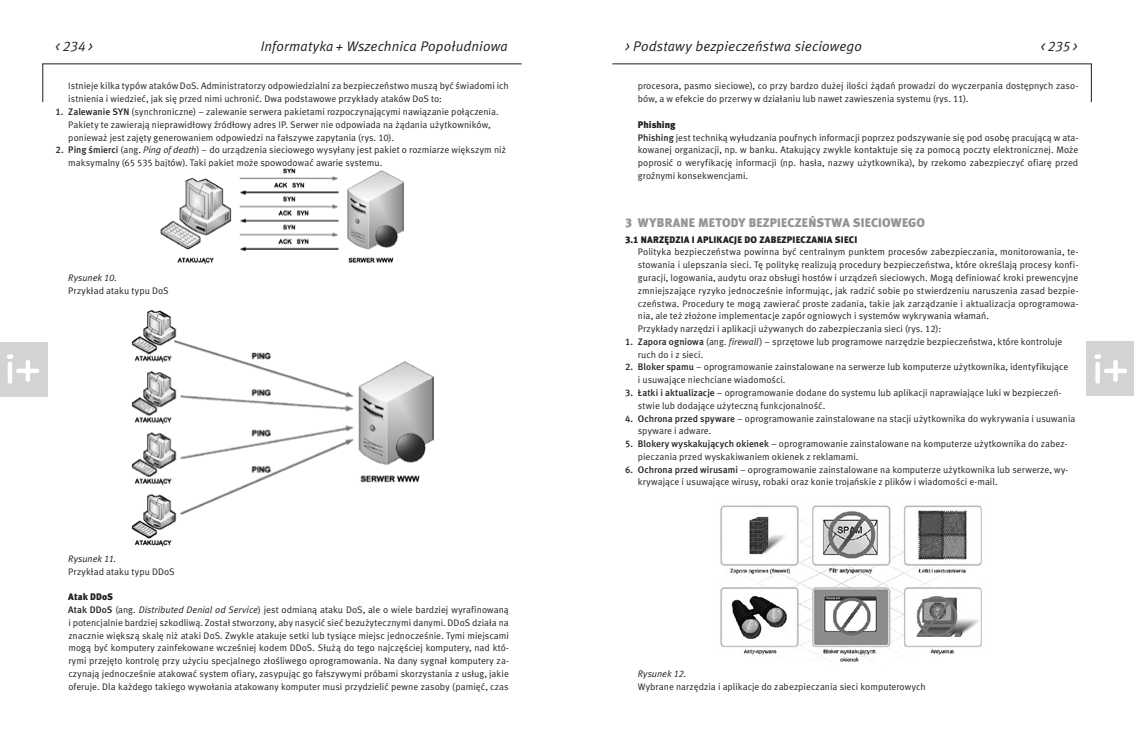
<style>
.page{position:relative;width:1134px;height:738px;background:#fff}
.page>*{position:absolute;margin:0;border:0;box-sizing:border-box;transform-origin:0 0}
.t1{font:italic 14px "Meta Normal CELF";letter-spacing:.01em;color:#221e1f}
.t2{font:12.5px "Meta Black CELF";letter-spacing:.015em;color:#939598}
.t3{font:9.5px/12.8px "Meta Normal CELF";letter-spacing:.005em;color:#221e1f}
.t4{font:9.5px "Meta Black CELF";letter-spacing:.02em;color:#221e1f}
.t5{font:italic 9.5px "Meta Normal CELF";color:#221e1f}
.s1{font-family:"Meta Medium CELF"}
.s2{font-style:italic}
</style>
<div class="page">
<svg style="left:42px;top:63px;width:480px;height:40px"></svg>
<svg style="left:612px;top:63px;width:480px;height:40px"></svg>
<div style="left:0;top:341px;width:48px;height:55px;background:#d1d3d4"></div>
<hr style="left:8px;top:361px;width:4px;height:22px;background:#fff;border-radius:2px">
<svg style="left:7px;top:354px;width:32px;height:27px"></svg>
<div style="left:1087px;top:341px;width:47px;height:55px;background:#d1d3d4"></div>
<div style="left:1095px;top:361px;width:5px;height:22px;background:#fff;border-radius:2px"></div>
<svg style="left:1094px;top:354px;width:33px;height:27px"></svg>
<img style="left:720px;top:505px;width:262px;height:157px">
<img style="left:161px;top:168px;width:243px;height:96px">
<img style="left:131px;top:310px;width:302px;height:237px">
<h1 class="t1" style="left:56px;top:38px;width:38px">&lt; 234 &gt;</h1>
<h1 class="t1" style="left:261px;top:38px;width:249px">Informatyka + Wszechnica Popołudniowa</h1>
<h1 class="t1" style="left:625px;top:38px;width:238px">&gt; Podstawy bezpieczeństwa sieciowego</h1>
<h1 class="t1" style="left:1041px;top:38px;width:38px">&lt; 235 &gt;</h1>
<p class="t3" style="left:638px;top:80px;width:442px">procesora, pasmo sieciowe), co przy bardzo dużej ilości żądań prowadzi do wyczerpania dostępnych zaso&shy;bów, a w efekcie do przerwy w działaniu lub nawet zawieszenia systemu (rys. 11).</p>
<p class="t4" style="left:638px;top:119px;width:39px">PHISHING</p>
<p class="t3" style="left:638px;top:131px;width:442px;text-align:justify"><span class="s1">Phishing</span> jest techniką wyłudzania poufnych informacji poprzez podszywanie się pod osobę pracującą w ata&shy;kowanej organizacji, np. w banku. Atakujący zwykle kontaktuje się za pomocą poczty elektronicznej. Może poprosić o weryfikację informacji (np. hasła, nazwy użytkownika), by rzekomo zabezpieczyć ofiarę przed groźnymi konsekwencjami.</p>
<h2 class="t2" style="left:625px;top:215px;width:302px">3 WYBRANE METODY BEZPIECZEŃSTWA SIECIOWEGO</h2>
<p class="t4" style="left:625px;top:234px;width:234px">3.1 NARZĘDZIA I APLIKACJE DO ZABEZPIECZANIA SIECI</p>
<p class="t3" style="left:638px;top:246px;width:442px">Polityka bezpieczeństwa powinna być centralnym punktem procesów zabezpieczania, monitorowania, te&shy;stowania i ulepszania sieci. Tę politykę realizują procedury bezpieczeństwa, które określają procesy konfi&shy;guracji, logowania, audytu oraz obsługi hostów i urządzeń sieciowych. Mogą definiować kroki prewencyjne zmniejszające ryzyko jednocześnie informując, jak radzić sobie po stwierdzeniu naruszenia zasad bezpie&shy;czeństwa. Procedury te mogą zawierać proste zadania, takie jak zarządzanie i aktualizacja oprogramowa&shy;nia, ale też złożone implementacje zapór ogniowych i systemów wykrywania włamań.<br>Przykłady narzędzi i aplikacji używanych do zabezpieczania sieci (rys. 12):</p>
<p class="t3" style="left:638px;top:335px;width:426px;text-indent:-13px"><span class="s1">1. Zapora ogniowa</span> (ang. <span class="s2">firewall</span>) – sprzętowe lub programowe narzędzie bezpieczeństwa, które kontroluje ruch do i z sieci.</p>
<p class="t3" style="left:638px;top:360px;width:432px;text-indent:-13px"><span class="s1">2. Bloker spamu</span> – oprogramowanie zainstalowane na serwerze lub komputerze użytkownika, identyfikujące i usuwające niechciane wiadomości.</p>
<p class="t3" style="left:638px;top:386px;width:425px;text-indent:-13px"><span class="s1">3. Łatki i aktualizacje</span> – oprogramowanie dodane do systemu lub aplikacji naprawiające luki w bezpieczeń&shy;stwie lub dodające użyteczną funkcjonalność.</p>
<p class="t3" style="left:638px;top:411px;width:439px;text-indent:-13px"><span class="s1">4. Ochrona przed spyware</span> – oprogramowanie zainstalowane na stacji użytkownika do wykrywania i usuwania spyware i adware.</p>
<p class="t3" style="left:638px;top:437px;width:431px;text-indent:-13px"><span class="s1">5. Blokery wyskakujących okienek</span> – oprogramowanie zainstalowane na komputerze użytkownika do zabez&shy;pieczania przed wyskakiwaniem okienek z reklamami.</p>
<p class="t3" style="left:638px;top:462px;width:432px;text-indent:-13px"><span class="s1">6. Ochrona przed wirusami</span> – oprogramowanie zainstalowane na komputerze użytkownika lub serwerze, wy&shy;krywające i usuwające wirusy, robaki oraz konie trojańskie z plików i wiadomości e-mail.</p>
<p class="t3" style="left:68px;top:80px;width:442px">Istnieje kilka typów ataków DoS. Administratorzy odpowiedzialni za bezpieczeństwo muszą być świadomi ich istnienia i wiedzieć, jak się przed nimi uchronić. Dwa podstawowe przykłady ataków DoS to:</p>
<p class="t3" style="left:68px;top:105px;width:432px;text-indent:-13px"><span class="s1">1. Zalewanie SYN</span> (synchroniczne) – zalewanie serwera pakietami rozpoczynającymi nawiązanie połączenia.<br>Pakiety te zawierają nieprawidłowy źródłowy adres IP. Serwer nie odpowiada na żądania użytkowników, ponieważ jest zajęty generowaniem odpowiedzi na fałszywe zapytania (rys. 10).</p>
<p class="t3" style="left:68px;top:144px;width:439px;text-indent:-13px"><span class="s1">2. Ping śmierci</span> (ang. <span class="s2">Ping of death</span>) – do urządzenia sieciowego wysyłany jest pakiet o rozmiarze większym niż maksymalny (65 535 bajtów). Taki pakiet może spowodować awarię systemu.</p>
<p class="t5" style="left:68px;top:272px;width:50px">Rysunek 10.</p>
<p class="t3" style="left:68px;top:284px;width:102px">Przykład ataku typu DoS</p>
<p class="t5" style="left:68px;top:552px;width:50px">Rysunek 11.</p>
<p class="t3" style="left:68px;top:564px;width:108px">Przykład ataku typu DDoS</p>
<p class="t4" style="left:68px;top:591px;width:46px">ATAK DDOS</p>
<p class="t3" style="left:68px;top:603px;width:442px;text-align:justify"><span class="s1">Atak DDoS</span> (ang. <span class="s2">Distributed Denial od Service</span>) jest odmianą ataku DoS, ale o wiele bardziej wyrafinowaną i potencjalnie bardziej szkodliwą. Został stworzony, aby nasycić sieć bezużytecznymi danymi. DDoS działa na znacznie większą skalę niż ataki DoS. Zwykle atakuje setki lub tysiące miejsc jednocześnie. Tymi miejscami mogą być komputery zainfekowane wcześniej kodem DDoS. Służą do tego najczęściej komputery, nad któ&shy;rymi przejęto kontrolę przy użyciu specjalnego złośliwego oprogramowania. Na dany sygnał komputery za&shy;czynają jednocześnie atakować system ofiary, zasypując go fałszywymi próbami skorzystania z usług, jakie oferuje. Dla każdego takiego wywołania atakowany komputer musi przydzielić pewne zasoby (pamięć, czas</p>
<p class="t5" style="left:638px;top:667px;width:50px">Rysunek 12.</p>
<p class="t3" style="left:638px;top:679px;width:289px">Wybrane narzędzia i aplikacje do zabezpieczania sieci komputerowych</p>
</div>
